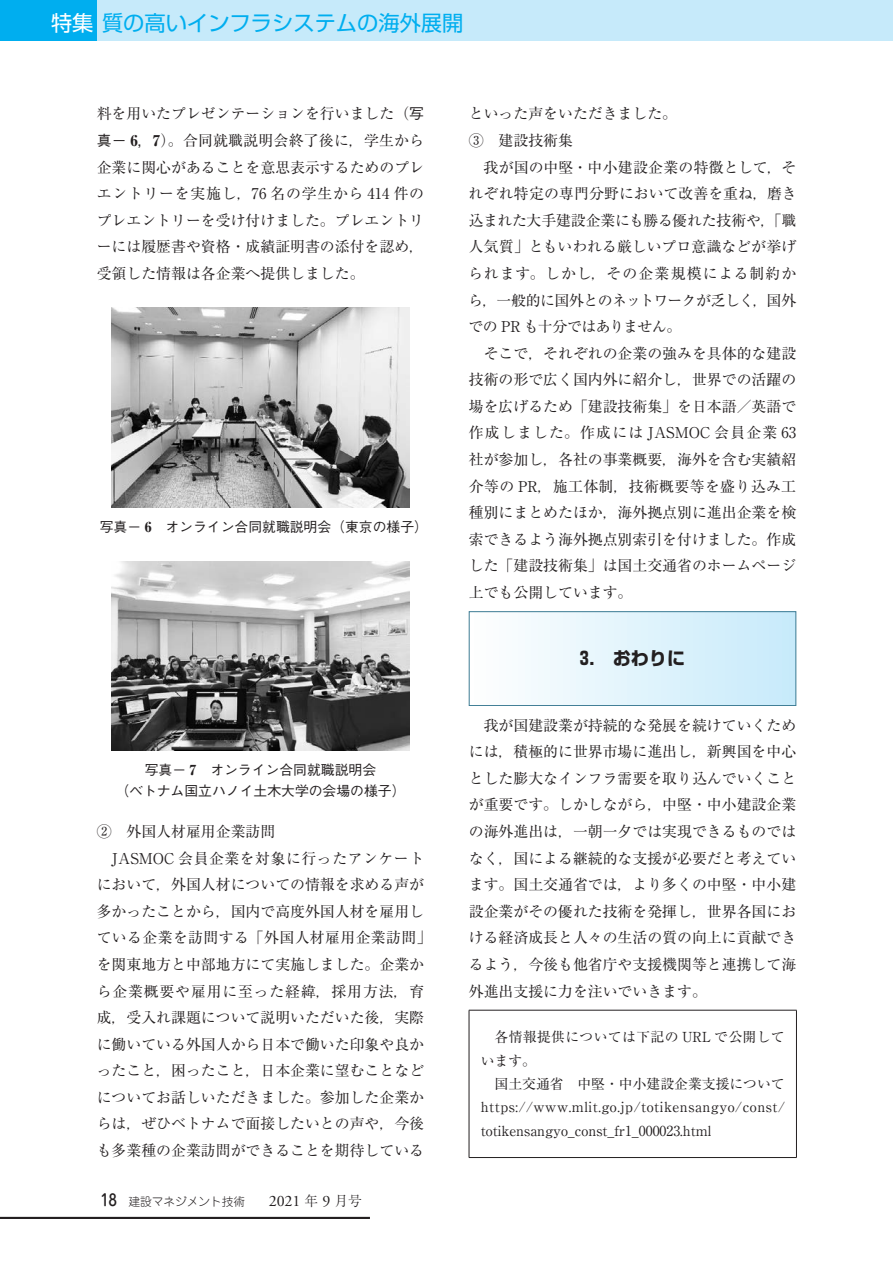
<style>
.page{position:relative;width:893px;height:1263px;background:#fff}
.page>*{position:absolute;margin:0;border:0;box-sizing:border-box;transform-origin:0 0}
.t1{font:21.3px "Shin Go Pr 6 N";color:#00aeef}
.t2{font:700 18px "Shin Go Pr 6 N";color:#231f20}
.本文_14Q{font:14.85px/26.5px "Ryumin Pr 6 N";color:#231f20;text-align:justify}
.小見出し__など{font:14.85px "Ryumin Pr 6 N";color:#231f20}
.本文_14Q-2{font:13.8px/23.4px "Ryumin Pr 6 N";letter-spacing:.015em;color:#231f20}
.t3{font:500 13.8px/20.2px "Gothic BBB Pr 6 N";color:#231f20;text-align:center}
.t4{font:300 11.7px "Jun 101 Pro";color:#231f20}
.s1{color:#fff}
.s2{font-family:"Gothic BBB Pr 6 N";font-weight:500}
.s3{font-weight:800}
.s4{font-family:"Ryumin Pr 6 N";font-weight:800}
.s5{font-family:"Jun 34 Pro";font-weight:500;font-size:15.9px}
.s6{font-family:"Adobe Garamond Pro";font-weight:400;font-size:15.9px}
.s7{font-family:"Ryumin Pr 6 N";font-size:13.8px}
</style>
<div class="page">
<div style="left:0;top:0;width:98px;height:40px;background:#00aeef"></div>
<div style="left:98px;top:0;width:795px;height:40px;background:#c6eafa"></div>
<div style="left:469px;top:612px;width:327px;height:93px;background:linear-gradient(to right,#fefffe,#c6eafa)"></div>
<div style="left:469px;top:611px;width:327px;height:95px;border:1px solid #3c7b93"></div>
<hr style="left:469px;top:1010px;width:328px;height:1px;background:#231f20">
<hr style="left:469px;top:1010px;width:1px;height:147px;background:#231f20">
<hr style="left:796px;top:1010px;width:1px;height:147px;background:#231f20">
<hr style="left:469px;top:1157px;width:328px;height:1px;background:#231f20">
<img style="left:112px;top:307px;width:297px;height:200px">
<img style="left:112px;top:562px;width:297px;height:188px">
<hr style="left:0;top:1217px;width:370px;height:2px;background:#231f20">
<h1 class="t1" style="left:51px;top:6px;width:414px"><span class="s1">特集</span>質の高いインフラシステムの海外展開</h1>
<p class="本文_14Q" style="left:97px;top:100px;width:329px">料を用いたプレゼンテーションを行いました（<span class="s2">写真－</span> <span class="s3">6</span><span class="s2">，</span><span class="s3">7</span>）。合同就職説明会終了後に，学生から企業に関心があることを意思表示するためのプレエントリーを実施し，76 名の学生から 414 件のプレエントリーを受け付けました。プレエントリーには履歴書や資格・成績証明書の添付を認め，受領した情報は各企業へ提供しました。</p>
<p class="t3" style="left:100px;top:516px;width:330px">写真－ <span class="s4">6</span>　オンライン合同就職説明会（東京の様子）</p>
<p class="t3" style="left:115px;top:759px;width:292px">写真－ <span class="s4">7</span>　オンライン合同就職説明会<br>（ベトナム国立ハノイ土木大学の会場の様子）</p>
<p class="小見出し__など" style="left:97px;top:820px;width:180px">②　外国人材雇用企業訪問</p>
<p class="本文_14Q" style="left:97px;top:844px;width:336px;text-align:center">JASMOC 会員企業を対象に行ったアンケート<br>において，外国人材についての情報を求める声が多かったことから，国内で高度外国人材を雇用している企業を訪問する「外国人材雇用企業訪問」を関東地方と中部地方にて実施しました。企業から企業概要や雇用に至った経緯，採用方法，育成，受入れ課題について説明いただいた後，実際に働いている外国人から日本で働いた印象や良かったこと，困ったこと，日本企業に望むことなどについてお話しいただきました。参加した企業からは，ぜひベトナムで面接したいとの声や，今後も多業種の企業訪問ができることを期待している</p>
<p class="t4" style="left:101px;top:1192px;width:262px"><span class="s5">18</span> 建設マネジメント技術　　<span class="s6">2021</span> <span class="s7">年</span> <span class="s6">9</span> <span class="s7">月号</span></p>
<p class="本文_14Q" style="left:469px;top:100px;width:210px">といった声をいただきました。</p>
<p class="小見出し__など" style="left:469px;top:129px;width:106px">③　建設技術集</p>
<p class="本文_14Q" style="left:468px;top:153px;width:330px;text-indent:15px">我が国の中堅・中小建設企業の特徴として，それぞれ特定の専門分野において改善を重ね，磨き込まれた大手建設企業にも勝る優れた技術や，「職人気質」ともいわれる厳しいプロ意識などが挙げられます。しかし，その企業規模による制約から，一般的に国外とのネットワークが乏しく，国外での PR も十分ではありません。</p>
<p class="本文_14Q" style="left:469px;top:339px;width:329px;text-indent:15px">そこで，それぞれの企業の強みを具体的な建設技術の形で広く国内外に紹介し，世界での活躍の場を広げるため「建設技術集」を日本語／英語で作成しました。作成には JASMOC 会員企業 63社が参加し，各社の事業概要，海外を含む実績紹介等の PR，施工体制，技術概要等を盛り込み工種別にまとめたほか，海外拠点別に進出企業を検索できるよう海外拠点別索引を付けました。作成した「建設技術集」は国土交通省のホームページ上でも公開しています。</p>
<p class="t2" style="left:580px;top:644px;width:107px">3.　おわりに</p>
<p class="本文_14Q" style="left:469px;top:711px;width:329px;text-indent:15px">我が国建設業が持続的な発展を続けていくためには，積極的に世界市場に進出し，新興国を中心とした膨大なインフラ需要を取り込んでいくことが重要です。しかしながら，中堅・中小建設企業の海外進出は，一朝一夕では実現できるものではなく，国による継続的な支援が必要だと考えています。国土交通省では，より多くの中堅・中小建設企業がその優れた技術を発揮し，世界各国における経済成長と人々の生活の質の向上に貢献できるよう，今後も他省庁や支援機関等と連携して海外進出支援に力を注いでいきます。</p>
<p class="本文_14Q-2" style="left:481px;top:1025px;width:306px;text-indent:14px">各情報提供については下記の URL で公開しています。</p>
<p class="本文_14Q-2" style="left:481px;top:1071px;width:306px;text-align:justify;text-indent:14px">国土交通省　中堅・中小建設企業支援についてhttps://www.mlit.go.jp/totikensangyo/const/ totikensangyo_const_fr1_000023.html</p>
</div>
